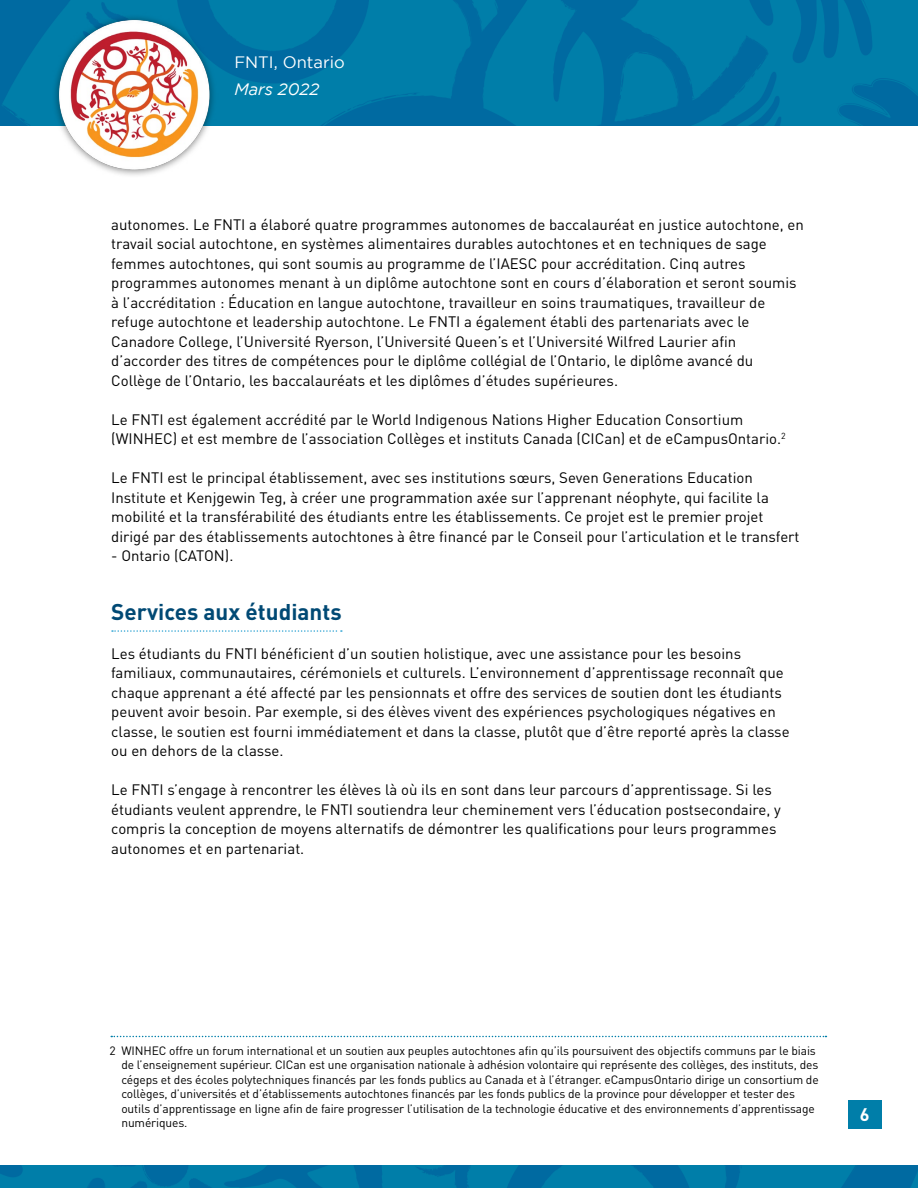
<style>
.page{position:relative;width:918px;height:1188px;background:#fff}
.page>*{position:absolute;margin:0;border:0;box-sizing:border-box;transform-origin:0 0}
.Headers{font:700 22.5px "DIN Pro";color:#004974}
.t1{font:700 18px "DIN Pro";color:#fff}
.t2{font:16.5px "Gotham";color:#fff}
.t3{font:italic 16.5px "Gotham";color:#fff}
.Body_Text{font:15px/19.5px "DIN Pro";color:#000}
.Bullets{font:12px/14.4px "DIN Pro";letter-spacing:-.01em;color:#000}
</style>
<div class="page">
<img style="left:0;top:0;width:918px;height:126px">
<img style="left:0;top:1165px;width:918px;height:23px">
<div style="left:848px;top:1100px;width:33px;height:29px;background:#007ea9"></div>
<img style="left:53px;top:0;width:175px;height:176px">
<svg style="left:112px;top:630px;width:230px;height:2px"></svg>
<svg style="left:111px;top:1036px;width:715px;height:1px"></svg>
<p class="t2" style="left:234px;top:53px;width:112px">FNTI, Ontario</p>
<p class="t3" style="left:234px;top:80px;width:86px">Mars 2022</p>
<p class="Body_Text" style="left:111px;top:214px;width:694px">autonomes. Le FNTI a élaboré quatre programmes autonomes de baccalauréat en justice autochtone, en travail social autochtone, en systèmes alimentaires durables autochtones et en techniques de sage femmes autochtones, qui sont soumis au programme de l’IAESC pour accréditation. Cinq autres programmes autonomes menant à un diplôme autochtone sont en cours d’élaboration et seront soumis à l’accréditation : Éducation en langue autochtone, travailleur en soins traumatiques, travailleur de refuge autochtone et leadership autochtone. Le FNTI a également établi des partenariats avec le Canadore College, l’Université Ryerson, l’Université Queen’s et l’Université Wilfred Laurier afin d’accorder des titres de compétences pour le diplôme collégial de l’Ontario, le diplôme avancé du Collège de l’Ontario, les baccalauréats et les diplômes d’études supérieures.</p>
<p class="Body_Text" style="left:111px;top:409px;width:676px">Le FNTI est également accrédité par le World Indigenous Nations Higher Education Consortium (WINHEC) et est membre de l’association Collèges et instituts Canada (CICan) et de eCampusOntario.<sup>2</sup></p>
<p class="Body_Text" style="left:111px;top:467px;width:690px">Le FNTI est le principal établissement, avec ses institutions sœurs, Seven Generations Education Institute et Kenjgewin Teg, à créer une programmation axée sur l’apprenant néophyte, qui facilite la mobilité et la transférabilité des étudiants entre les établissements. Ce projet est le premier projet dirigé par des établissements autochtones à être financé par le Conseil pour l’articulation et le transfert</p>
<p class="Body_Text" style="left:111px;top:545px;width:124px">- Ontario (CATON).</p>
<p class="Headers" style="left:111px;top:596px;width:232px">Services aux étudiants</p>
<p class="Body_Text" style="left:111px;top:643px;width:680px">Les étudiants du FNTI bénéficient d’un soutien holistique, avec une assistance pour les besoins familiaux, communautaires, cérémoniels et culturels. L’environnement d’apprentissage reconnaît que chaque apprenant a été affecté par les pensionnats et offre des services de soutien dont les étudiants peuvent avoir besoin. Par exemple, si des élèves vivent des expériences psychologiques négatives en classe, le soutien est fourni immédiatement et dans la classe, plutôt que d’être reporté après la classe ou en dehors de la classe.</p>
<p class="Body_Text" style="left:111px;top:779px;width:671px">Le FNTI s’engage à rencontrer les élèves là où ils en sont dans leur parcours d’apprentissage. Si les étudiants veulent apprendre, le FNTI soutiendra leur cheminement vers l’éducation postsecondaire, y compris la conception de moyens alternatifs de démontrer les qualifications pour leurs programmes autonomes et en partenariat.</p>
<p class="Bullets" style="left:121px;top:1043px;width:699px;text-indent:-12px">2 WINHEC offre un forum international et un soutien aux peuples autochtones afin qu’ils poursuivent des objectifs communs par le biais de l’enseignement supérieur. CICan est une organisation nationale à adhésion volontaire qui représente des collèges, des instituts, des cégeps et des écoles polytechniques financés par les fonds publics au Canada et à l’étranger. eCampusOntario dirige un consortium de collèges, d’universités et d’établissements autochtones financés par les fonds publics de la province pour développer et tester des outils d’apprentissage en ligne afin de faire progresser l’utilisation de la technologie éducative et des environnements d’apprentissage numériques.</p>
<p class="t1" style="left:860px;top:1103px;width:11px">6</p>
</div>
